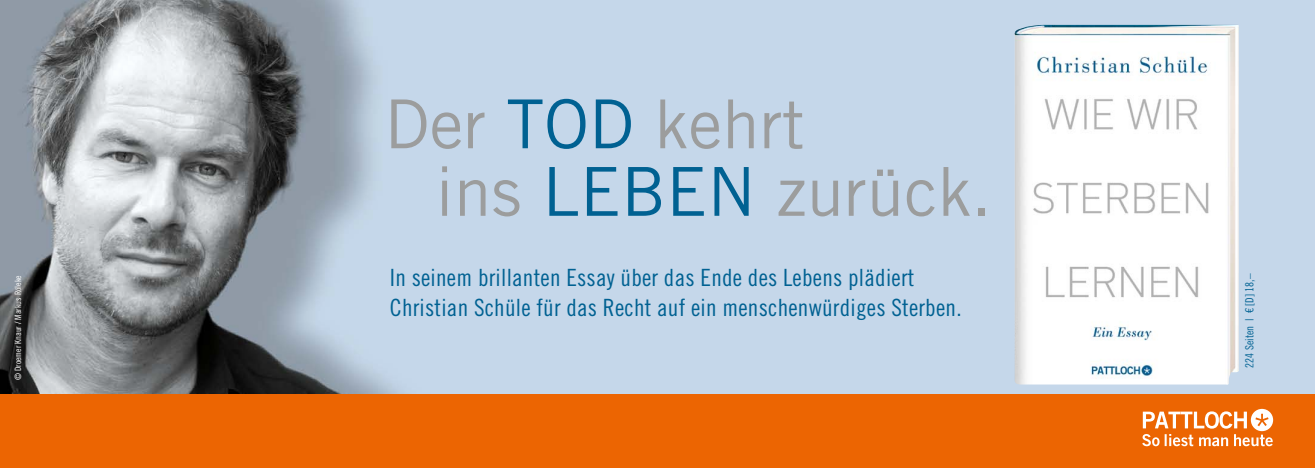
<style>
.page{position:relative;width:1315px;height:468px;background:#fff}
.page>*{position:absolute;margin:0;border:0;box-sizing:border-box;transform-origin:0 0}
.t1{font:67.5px/67.5px "Trade Gothic";color:#9c9d9d}
.t2{font:23.75px/30px "Trade Gothic LT Cond Eighteen";letter-spacing:.01em;color:#006192}
.t3{font:11.25px "Trade Gothic LT Cond Eighteen";color:#006192}
.t4{font:8.75px "Trade Gothic LT Cond Eighteen";color:#fff}
.s1{color:#006192}
</style>
<div class="page">
<img style="left:0;top:0;width:1315px;height:394px">
<img style="left:1014px;top:25px;width:225px;height:360px">
<div style="left:0;top:394px;width:1315px;height:74px;background:#ec6502"></div>
<svg style="left:1142px;top:409px;width:131px;height:37px"></svg>
<p class="t4" style="left:13px;top:380px;width:106px;rotate:-90deg">© Droemer Knaur / Markus Röleke</p>
<h1 class="t1" style="left:435px;top:90px;width:558px;text-indent:-51px">Der <span class="s1">Tod</span> kehrt<br>ins <span class="s1">Leben</span> zurück.</h1>
<p class="t2" style="left:390px;top:262px;width:573px">In seinem brillanten Essay über das Ende des Lebens plädiert<br>Christian Schüle für das Recht auf ein menschenwürdiges Sterben.</p>
<p class="t3" style="left:1243px;top:368px;width:96px;rotate:-90deg">224 Seiten | € [D] 18,–</p>
</div>
